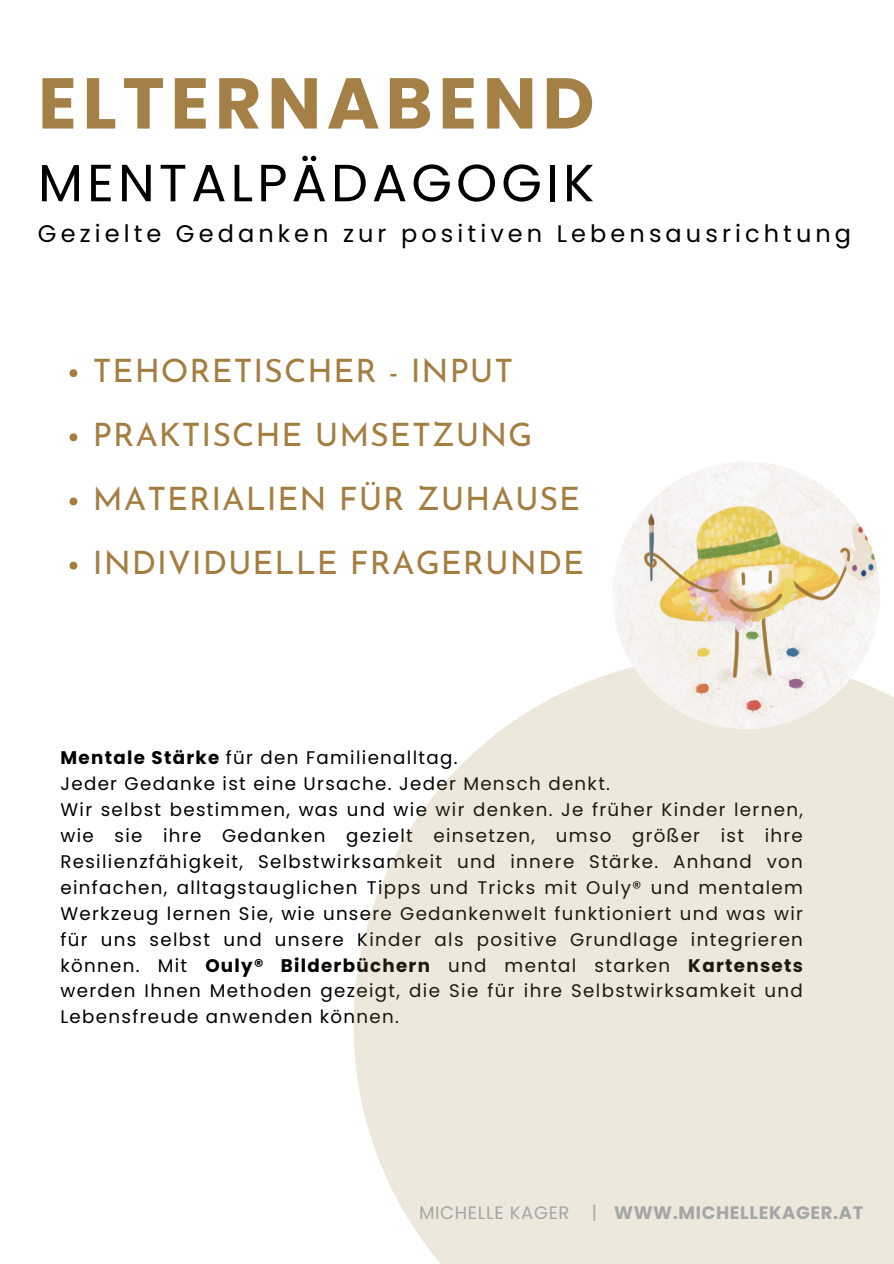
<style>
.page{position:relative;width:894px;height:1264px;background:#fff}
.page>*{position:absolute;margin:0;border:0;box-sizing:border-box;transform-origin:0 0}
.t1{font:700 71.7px "Poppins";letter-spacing:.08em;color:#a48047}
.t2{font:52.2px "Poppins";letter-spacing:.08em;color:#000}
.t3{font:32.25px "Josefin Sans";letter-spacing:.03em;color:#a47e40}
.t4{font:24px "Poppins";letter-spacing:.17em;color:#000}
.t5{font:18.3px/26px "Poppins";letter-spacing:.07em;color:#000;text-align:justify}
.t6{font:700 18px "Poppins";letter-spacing:.035em;color:#a6a6a6}
.s1{font-weight:700}
.s2{font-weight:400}
</style>
<div class="page">
<svg style="left:69px;top:369px;width:8px;height:8px"></svg>
<svg style="left:69px;top:433px;width:8px;height:8px"></svg>
<svg style="left:69px;top:497px;width:8px;height:8px"></svg>
<svg style="left:69px;top:561px;width:8px;height:8px"></svg>
<svg style="left:353px;top:658px;width:540px;height:605px;background:#efe9df"></svg>
<img style="left:612px;top:461px;width:267px;height:268px;border-radius:50%">
<p class="t1" style="left:38px;top:53px;width:558px">ELTERNABEND</p>
<h5 class="t2" style="left:38px;top:146px;width:557px">MENTALPÄDAGOGIK</h5>
<p class="t4" style="left:38px;top:217px;width:814px">Gezielte Gedanken zur positiven Lebensausrichtung</p>
<p class="t3" style="left:93px;top:357px;width:421px">TEHORETISCHER - INPUT</p>
<p class="t3" style="left:93px;top:421px;width:441px">PRAKTISCHE UMSETZUNG</p>
<p class="t3" style="left:93px;top:485px;width:489px">MATERIALIEN FÜR ZUHAUSE</p>
<p class="t3" style="left:93px;top:550px;width:492px">INDIVIDUELLE FRAGERUNDE</p>
<h1 class="t5" style="left:60px;top:745px;width:398px"><span class="s1">Mentale Stärke</span> fü r den Familienalltag.</h1>
<h2 class="t5" style="left:60px;top:771px;width:551px">Jeder Gedanke ist eine Ursache. Jeder Mensch denkt.</h2>
<h4 class="t5" style="left:60px;top:796px;width:743px">Wir selbst bestimmen, was und wie wir denken. Je früher Kinder lernen, wie sie ihre Gedanken gezielt einsetzen, umso größer ist ihre Resilienzfähigkeit, Selbstwirksamkeit und innere Stärke. Anhand von einfachen, alltagstauglichen Tipps und Tricks mit Ouly® und mentalem Werkzeug lernen Sie, wie unsere Gedankenwelt funktioniert und was wir fü r uns selbst und unsere Kinder als positive Grundlage integrieren können. Mit <span class="s1">Ouly® Bilderbüchern</span> und mental starken <span class="s1">Kartensets </span>werden Ihnen Methoden gezeigt, die Sie fü r ihre Selbstwirksamkeit und Lebensfreude anwenden können.</h4>
<p class="t6" style="left:419px;top:1200px;width:446px"><span class="s2">MICHELLE KAGER |</span> WWW.MICHELLEKAGER.AT</p>
</div>
